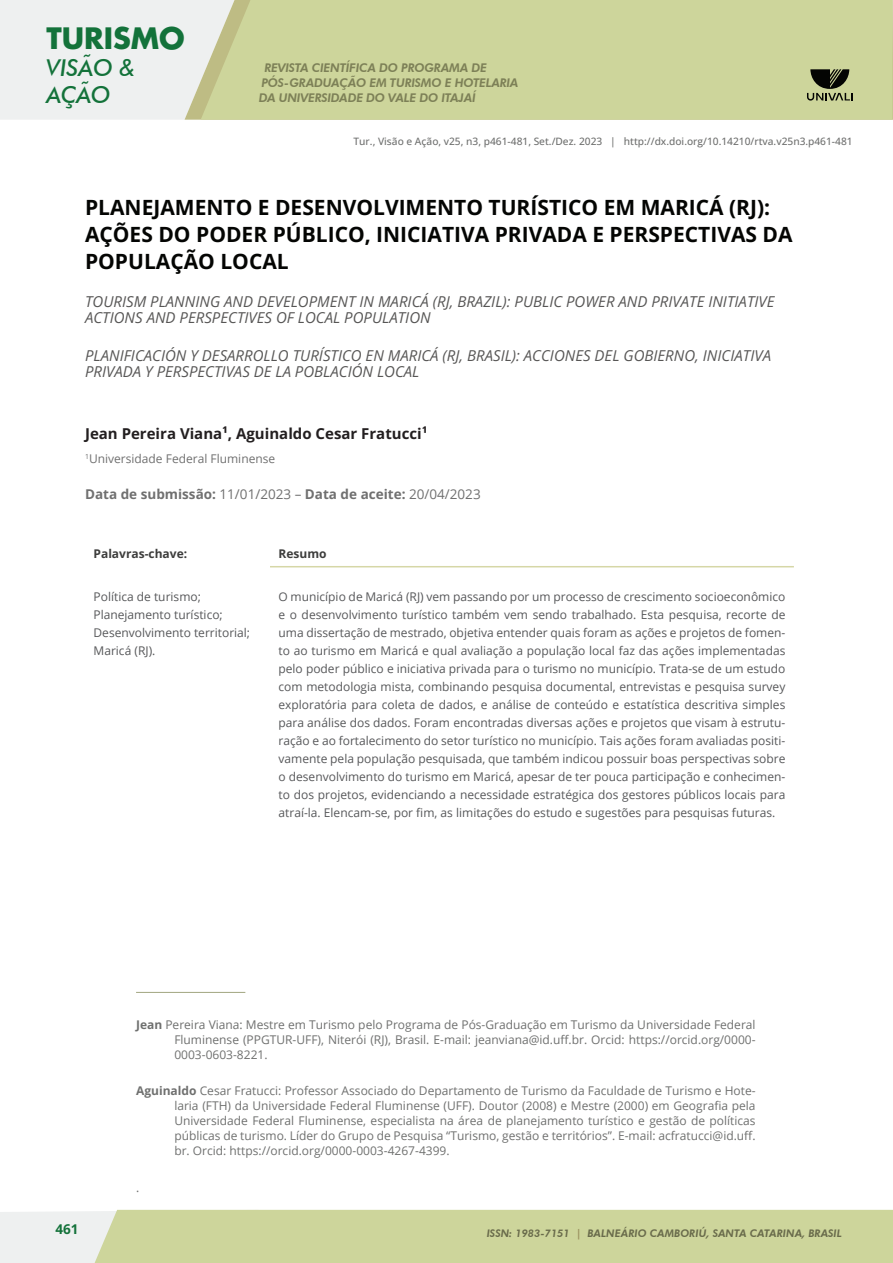
<style>
.page{position:relative;width:893px;height:1263px;background:#fff}
.page>*{position:absolute;margin:0;border:0;box-sizing:border-box;transform-origin:0 0}
.t1{font:700 28.8px "Futura";color:#13723a}
.t2{font:italic 500 23.25px/26.5px "Futura BT";color:#13723a}
.A1_Título{font:700 21px/27px "Open Sans";color:#040503}
.A2_Título_-_ING___ES{font:italic 15px/16.5px "Open Sans";color:#575655}
.A3_Autor{font:700 15px "Open Sans";color:#231f20}
.A4_Data{font:700 13.5px "Open Sans";color:#707070}
.t3{font:700 13.5px "Open Sans";color:#13723a}
.B_tab-resumo_texto{font:12px/18px "Open Sans";color:#57585a}
.B_mini-curriculo{font:12px/15px "Open Sans";color:#6f706f;text-align:justify}
.t4{font:italic 800 12px/15px "Futura BT";letter-spacing:-.02em;color:#7d8057}
.A4_Referências_autor{font:12px "Open Sans";color:#707070}
.B_Tab-resumo_cabeçal{font:700 12px "Open Sans";color:#3d3d3c}
.t5{font:italic 800 10.5px "Futura BT";color:#696b4b}
.t6{font:500 10.2px "Open Sans";color:#6f706f}
.s1{font-weight:400}
.s2{font-weight:700}
.s3{color:#99905e}
</style>
<div class="page">
<div style="left:0;top:0;width:185px;height:120px;background:#eef0f0"></div>
<svg style="left:185px;top:0;width:708px;height:120px;background:#e4e5d9"></svg>
<div style="left:201px;top:0;width:691px;height:120px;background:#cdd59b"></div>
<svg style="left:0;top:1210px;width:893px;height:53px;background:#d0d8a5"></svg>
<svg style="left:807px;top:69px;width:46px;height:32px"></svg>
<hr style="left:270px;top:566px;width:524px;height:1px;background:#d6d7a7">
<hr style="left:136px;top:992px;width:109px;height:1px;background:#a1a580">
<h1 class="t1" style="left:46px;top:20px;width:140px">TURISMO</h1>
<h2 class="t2" style="left:46px;top:54px;width:90px">VISÃO &amp;<br>AÇÃO</h2>
<p class="t4" style="left:259px;top:60px;width:261px;text-indent:6px">REVISTA CIENTÍFICA DO PROGRAMA DE<br>PÓS-GRADUAÇÃO EM TURISMO E HOTELARIA<br>DA UNIVERSIDADE DO VALE DO ITAJAÍ</p>
<p class="t6" style="left:354px;top:134px;width:501px">Tur., Visão e Ação, v25, n3, p461-481, Set./Dez. 2023 | http://dx.doi.org/10.14210/rtva.v25n3.p461-481</p>
<p class="A1_Título" style="left:85px;top:193px;width:709px">PLANEJAMENTO E DESENVOLVIMENTO TURÍSTICO EM MARICÁ (RJ):<br>AÇÕES DO PODER PÚBLICO, INICIATIVA PRIVADA E PERSPECTIVAS DA<br>POPULAÇÃO LOCAL</p>
<p class="A2_Título_-_ING___ES" style="left:85px;top:292px;width:691px">TOURISM PLANNING AND DEVELOPMENT IN MARICÁ (RJ, BRAZIL): PUBLIC POWER AND PRIVATE INITIATIVE<br>ACTIONS AND PERSPECTIVES OF LOCAL POPULATION</p>
<p class="A2_Título_-_ING___ES" style="left:85px;top:347px;width:687px">PLANIFICACIÓN Y DESARROLLO TURÍSTICO EN MARICÁ (RJ, BRASIL): ACCIONES DEL GOBIERNO, INICIATIVA<br>PRIVADA Y PERSPECTIVAS DE LA POBLACIÓN LOCAL</p>
<p class="A3_Autor" style="left:85px;top:423px;width:344px">Jean Pereira Viana¹, Aguinaldo Cesar Fratucci¹</p>
<p class="A4_Referências_autor" style="left:85px;top:450px;width:192px"><sup>1</sup>Universidade Federal Fluminense</p>
<p class="A4_Data" style="left:85px;top:485px;width:397px">Data de submissão: <span class="s1">11/01/2023 –</span> Data de aceite: <span class="s1">20/04/2023</span></p>
<p class="B_Tab-resumo_cabeçal" style="left:94px;top:545px;width:95px">Palavras-chave:</p>
<p class="B_Tab-resumo_cabeçal" style="left:279px;top:545px;width:50px">Resumo</p>
<p class="B_tab-resumo_texto" style="left:94px;top:588px;width:158px">Política de turismo;<br>Planejamento turístico;<br>Desenvolvimento territorial;<br>Maricá (RJ).</p>
<p class="B_tab-resumo_texto" style="left:279px;top:588px;width:508px;text-align:justify">O município de Maricá (RJ) vem passando por um processo de crescimento socioeconômico e o desenvolvimento turístico também vem sendo trabalhado. Esta pesquisa, recorte de uma dissertação de mestrado, objetiva entender quais foram as ações e projetos de fomen&shy;to ao turismo em Maricá e qual avaliação a população local faz das ações implementadas pelo poder público e iniciativa privada para o turismo no município. Trata-se de um estudo com metodologia mista, combinando pesquisa documental, entrevistas e pesquisa survey exploratória para coleta de dados, e análise de conteúdo e estatística descritiva simples para análise dos dados. Foram encontradas diversas ações e projetos que visam à estrutu&shy;ração e ao fortalecimento do setor turístico no município. Tais ações foram avaliadas positi&shy;vamente pela população pesquisada, que também indicou possuir boas perspectivas sobre o desenvolvimento do turismo em Maricá, apesar de ter pouca participação e conhecimen&shy;to dos projetos, evidenciando a necessidade estratégica dos gestores públicos locais para atraí-la. Elencam-se, por fim, as limitações do estudo e sugestões para pesquisas futuras.</p>
<p class="B_mini-curriculo" style="left:174px;top:1017px;width:583px;text-indent:-38px"><span class="s2">Jean</span> Pereira Viana: Mestre em Turismo pelo Programa de Pós-Graduação em Turismo da Universidade Federal Fluminense (PPGTUR-UFF), Niterói (RJ), Brasil. E-mail: jeanviana@id.uff.br. Orcid: https://orcid.org/0000- 0003-0603-8221.</p>
<p class="B_mini-curriculo" style="left:174px;top:1083px;width:583px;text-indent:-38px"><span class="s2">Aguinaldo</span> Cesar Fratucci: Professor Associado do Departamento de Turismo da Faculdade de Turismo e Hote&shy;laria (FTH) da Universidade Federal Fluminense (UFF). Doutor (2008) e Mestre (2000) em Geografia pela Universidade Federal Fluminense, especialista na área de planejamento turístico e gestão de políticas públicas de turismo. Líder do Grupo de Pesquisa “Turismo, gestão e territórios”. E-mail: acfratucci@id.uff. br. Orcid: https://orcid.org/0000-0003-4267-4399.</p>
<p class="B_mini-curriculo" style="left:136px;top:1179px;width:5px">.</p>
<p class="t3" style="left:56px;top:1219px;width:25px">461</p>
<p class="t5" style="left:487px;top:1227px;width:357px">ISSN: 1983-7151 <span class="s3">|</span> BALNEÁRIO CAMBORIÚ, SANTA CATARINA, BRASIL</p>
</div>
